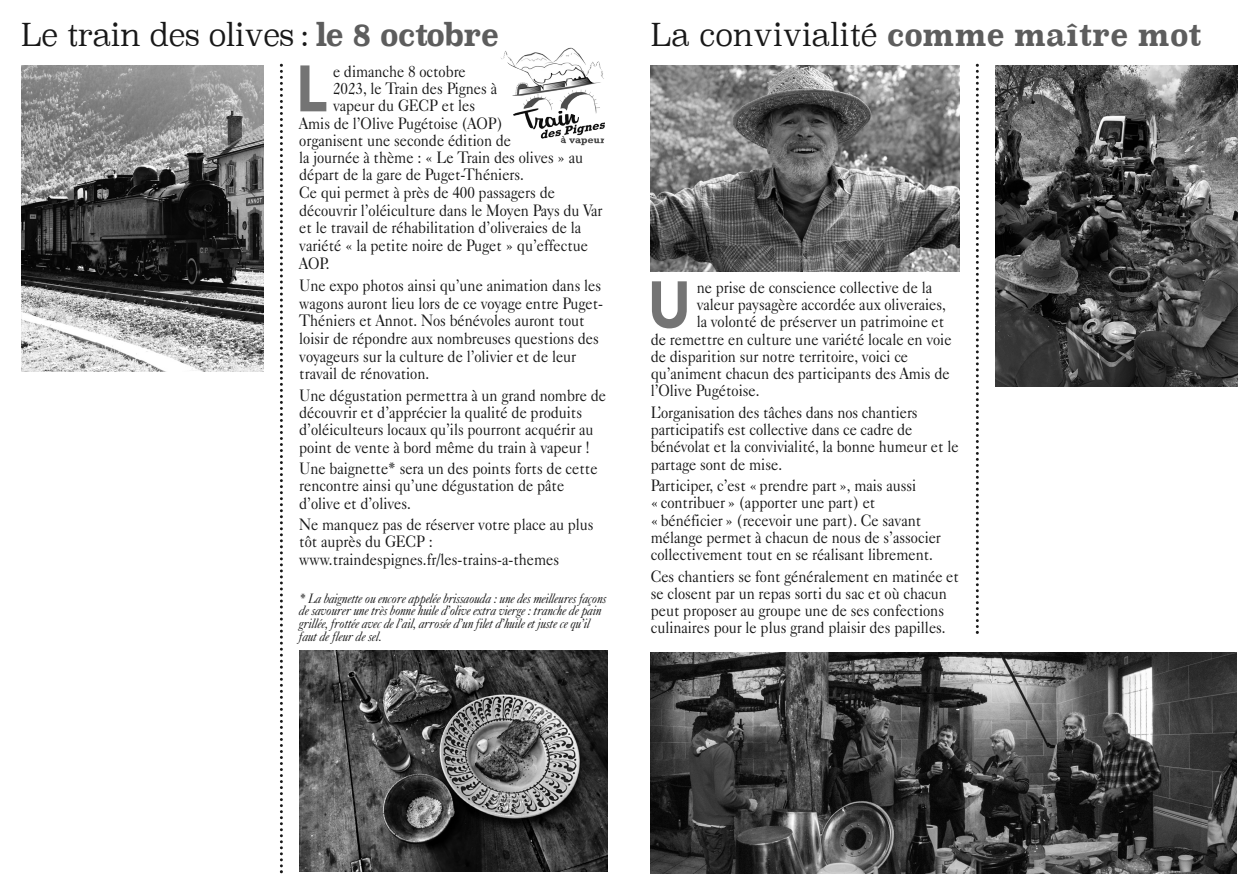
<style>
.page{position:relative;width:1259px;height:893px;background:#fff}
.page>*{position:absolute;margin:0;border:0;box-sizing:border-box;transform-origin:0 0}
.t1{font:900 64.8px "Avenir";color:#747474;scale:.9 1}
.t2{font:300 31.5px "Superclarendon";letter-spacing:-.01em;color:#181818;scale:.9 1}
.t3{font:16.5px/17.2px "Caslon 540 BT";color:#181818;scale:.9 1}
.t4{font:italic 13.5px/12.8px "Caslon 540 BT";color:#181818;scale:.9 1}
.s1{font-weight:700;color:#5d5d5d}
</style>
<div class="page">
<img style="left:21px;top:65px;width:243px;height:306px">
<img style="left:299px;top:651px;width:309px;height:221px">
<svg style="left:280px;top:64px;width:3px;height:809px"></svg>
<img style="left:501px;top:47px;width:103px;height:98px">
<img style="left:995px;top:65px;width:242px;height:322px">
<img style="left:651px;top:65px;width:308px;height:206px">
<img style="left:651px;top:653px;width:586px;height:220px">
<svg style="left:976px;top:64px;width:3px;height:570px"></svg>
<h2 class="t2" style="left:21px;top:15px;width:532px">Le train des olives : <span class="s1">le 8 octobre</span></h2>
<h1 class="t1" style="left:296px;top:47px;width:36px">L</h1>
<p class="t3" style="left:333px;top:62px;width:149px">e dimanche 8 octobre</p>
<p class="t3" style="left:333px;top:79px;width:184px">2023, le Train des Pignes à</p>
<p class="t3" style="left:333px;top:97px;width:160px">vapeur du GECP et les</p>
<p class="t3" style="left:299px;top:114px;width:228px">Amis de l’Olive Pugétoise (AOP)</p>
<p class="t3" style="left:299px;top:131px;width:237px">organisent une seconde édition de</p>
<p class="t3" style="left:299px;top:148px;width:317px">la journée à thème : « Le Train des olives » au</p>
<p class="t3" style="left:299px;top:166px;width:251px">départ de la gare de Puget-Théniers.</p>
<p class="t3" style="left:299px;top:183px;width:286px">Ce qui permet à près de 400 passagers de</p>
<p class="t3" style="left:299px;top:201px;width:338px">découvrir l’oléiculture dans le Moyen Pays du Var</p>
<p class="t3" style="left:299px;top:219px;width:315px">et le travail de réhabilitation d’oliveraies de la</p>
<p class="t3" style="left:299px;top:237px;width:322px">variété « la petite noire de Puget » qu’effectue</p>
<p class="t3" style="left:299px;top:254px;width:35px">AOP.</p>
<p class="t3" style="left:299px;top:276px;width:339px;line-height:17.7px">Une expo photos ainsi qu’une animation dans les wagons auront lieu lors de ce voyage entre Puget-Théniers et Annot. Nos bénévoles auront tout loisir de répondre aux nombreuses questions des voyageurs sur la culture de l’olivier et de leur travail de rénovation.</p>
<p class="t3" style="left:299px;top:386px;width:342px">Une dégustation permettra à un grand nombre de découvrir et d’apprécier la qualité de produits d’oléiculteurs locaux qu’ils pourront acquérir au point de vente à bord même du train à vapeur !</p>
<p class="t3" style="left:299px;top:459px;width:333px">Une baignette* sera un des points forts de cette rencontre ainsi qu’une dégustation de pâte d’olive et d’olives.</p>
<p class="t3" style="left:299px;top:515px;width:328px">Ne manquez pas de réserver votre place au plus tôt auprès du GECP : www.traindespignes.fr/les-trains-a-themes</p>
<p class="t4" style="left:299px;top:591px;width:343px">* La baignette ou encore appelée brissaouda : une des meilleures façons de savourer une très bonne huile d’olive extra vierge : tranche de pain grillée, frottée avec de l’ail, arrosée d’un filet d’huile et juste ce qu’il faut de fleur de sel.</p>
<h2 class="t2" style="left:651px;top:15px;width:614px">La convivialité <span class="s1">comme maître mot</span></h2>
<h1 class="t1" style="left:648px;top:262px;width:50px">U</h1>
<p class="t3" style="left:696px;top:278px;width:263px">ne prise de conscience collective de la</p>
<p class="t3" style="left:696px;top:295px;width:278px">valeur paysagère accordée aux oliveraies,</p>
<p class="t3" style="left:696px;top:313px;width:277px">la volonté de préserver un patrimoine et</p>
<p class="t3" style="left:651px;top:330px;width:336px">de remettre en culture une variété locale en voie</p>
<p class="t3" style="left:651px;top:347px;width:287px">de disparition sur notre territoire, voici ce</p>
<p class="t3" style="left:651px;top:364px;width:334px">qu’animent chacun des participants des Amis de</p>
<p class="t3" style="left:651px;top:382px;width:122px">l’Olive Pugétoise.</p>
<p class="t3" style="left:651px;top:403px;width:343px">L’organisation des tâches dans nos chantiers participatifs est collective dans ce cadre de bénévolat et la convivialité, la bonne humeur et le partage sont de mise.</p>
<p class="t3" style="left:651px;top:476px;width:324px">Participer, c’est « prendre part », mais aussi<br>« contribuer » (apporter une part) et<br>« bénéficier » (recevoir une part). Ce savant mélange permet à chacun de nous de s’associer collectivement tout en se réalisant librement.</p>
<p class="t3" style="left:651px;top:567px;width:344px">Ces chantiers se font généralement en matinée et se closent par un repas sorti du sac et où chacun peut proposer au groupe une de ses confections culinaires pour le plus grand plaisir des papilles.</p>
</div>
